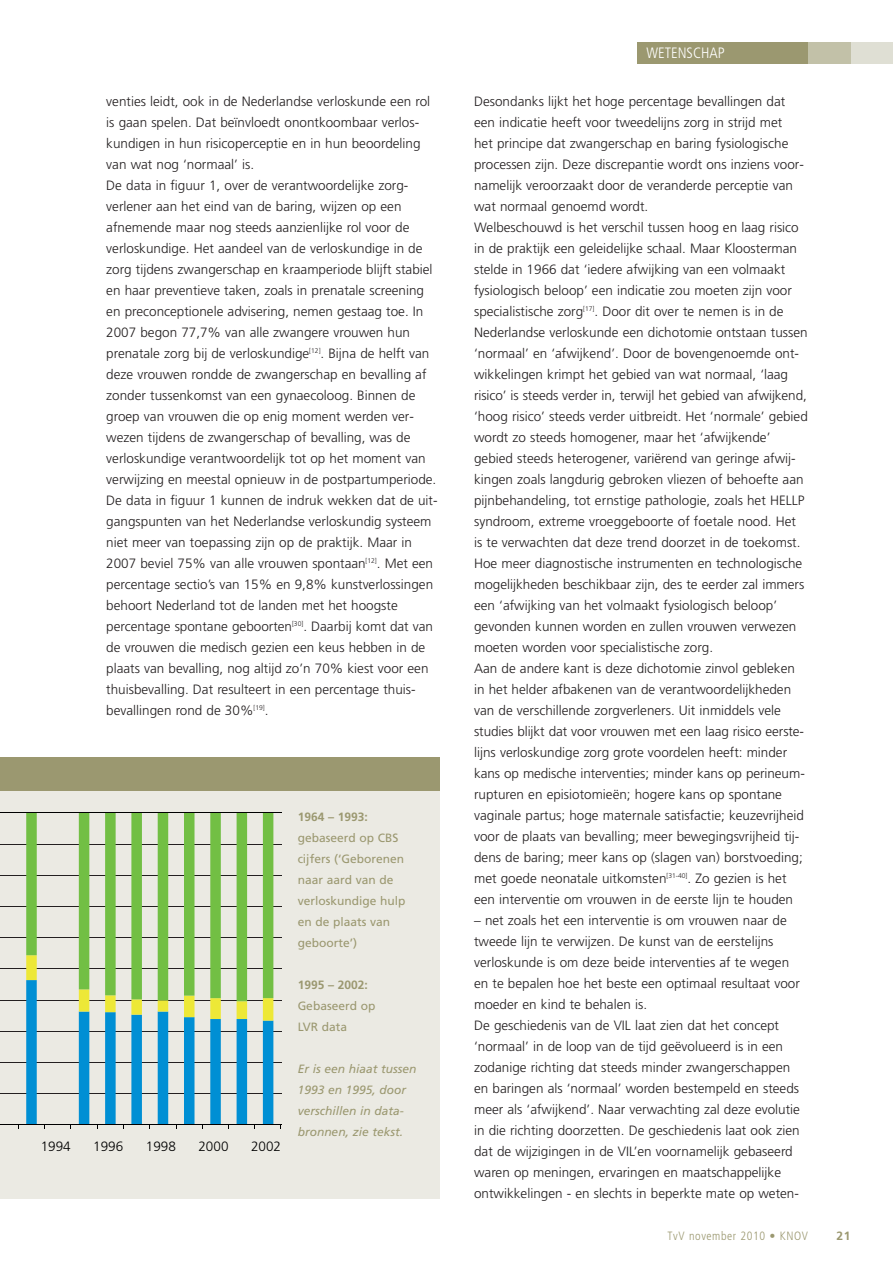
<style>
.page{position:relative;width:893px;height:1263px;background:#fff}
.page>*{position:absolute;margin:0;border:0;box-sizing:border-box;transform-origin:0 0}
.t1{font:300 condensed 15px "Frutiger";color:#fff}
.t2{font:300 13.5px/21px "Frutiger";color:#231f20}
.t3{font:300 13.5px "Frutiger LT Std";color:#000}
.t4{font:12px/21px "Frutiger";color:#9b9870}
.t5{font:italic 12px/21px "Frutiger";color:#9b9870}
.t6{font:700 12px "Frutiger";color:#9b9870}
.t7{font:300 condensed 12px "Frutiger";letter-spacing:.05em;color:#9b9870}
</style>
<div class="page">
<div style="left:638px;top:43px;width:255px;height:21px;background:#9b9870"></div>
<div style="left:850px;top:43px;width:43px;height:21px;background:#dfdfd4"></div>
<div style="left:808px;top:43px;width:42px;height:21px;background:#c2c1a8"></div>
<div style="left:0;top:757px;width:440px;height:441px;background:#ebeae3"></div>
<hr style="left:0;top:1093px;width:281px;height:1px;background:#231f20">
<hr style="left:0;top:1062px;width:281px;height:1px;background:#231f20">
<hr style="left:0;top:1031px;width:281px;height:1px;background:#231f20">
<hr style="left:0;top:1000px;width:281px;height:1px;background:#231f20">
<hr style="left:0;top:968px;width:281px;height:1px;background:#231f20">
<hr style="left:0;top:937px;width:281px;height:1px;background:#231f20">
<hr style="left:0;top:906px;width:281px;height:1px;background:#231f20">
<hr style="left:0;top:875px;width:281px;height:1px;background:#231f20">
<hr style="left:0;top:844px;width:281px;height:1px;background:#231f20">
<svg style="left:26px;top:813px;width:247px;height:142px"></svg>
<hr style="left:0;top:1124px;width:281px;height:1px;background:#000">
<hr style="left:0;top:812px;width:281px;height:1px;background:#000">
<svg style="left:26px;top:955px;width:247px;height:174px"></svg>
<div style="left:0;top:757px;width:440px;height:33px;background:#9b9870"></div>
<p class="t1" style="left:646px;top:47px;width:80px">WETENSCHAP</p>
<p class="t2" style="left:106px;top:92px;width:333px">venties leidt, ook in de Nederlandse verloskunde een rol is gaan spelen. Dat beïnvloedt onontkoombaar verlos&shy;kundigen in hun risicoperceptie en in hun beoordeling van wat nog ‘normaal’ is.<br>De data in figuur 1, over de verantwoordelijke zorg - verlener aan het eind van de baring, wijzen op een afnemende maar nog steeds aanzienlijke rol voor de verloskundige. Het aandeel van de verloskundige in de zorg tijdens zwangerschap en kraamperiode blijft stabiel en haar preventieve taken, zoals in prenatale screening en preconceptionele advisering, nemen gestaag toe. In 2007 begon 77,7% van alle zwangere vrouwen hun prenatale zorg bij de verloskundige<sup>[12]</sup>. Bijna de helft van deze vrouwen rondde de zwangerschap en bevalling af zonder tussenkomst van een gynaecoloog. Binnen de groep van vrouwen die op enig moment werden ver - wezen tijdens de zwangerschap of bevalling, was de verloskundige verantwoordelijk tot op het moment van verwijzing en meestal opnieuw in de postpartumperiode.<br>De data in figuur 1 kunnen de indruk wekken dat de uit&shy;gangspunten van het Nederlandse verloskundig systeem niet meer van toepassing zijn op de praktijk. Maar in 2007 beviel 75% van alle vrouwen spontaan<sup>[12]</sup>. Met een percentage sectio’s van 15% en 9,8% kunstverlossingen behoort Nederland tot de landen met het hoogste percentage spontane geboorten<sup>[30]</sup>. Daarbij komt dat van de vrouwen die medisch gezien een keus hebben in de plaats van bevalling, nog altijd zo’n 70% kiest voor een thuisbevalling. Dat resulteert in een percentage thuis - bevallingen rond de 30%<sup>[19]</sup>.</p>
<p class="t2" style="left:474px;top:92px;width:335px">Desondanks lijkt het hoge percentage bevallingen dat een indicatie heeft voor tweedelijns zorg in strijd met<br>het principe dat zwangerschap en baring fysiologische processen zijn. Deze discrepantie wordt ons inziens voor&shy;namelijk veroorzaakt door de veranderde perceptie van wat normaal genoemd wordt.<br>Welbeschouwd is het verschil tussen hoog en laag risico in de praktijk een geleidelijke schaal. Maar Kloosterman stelde in 1966 dat ‘iedere afwijking van een volmaakt fysiologisch beloop’ een indicatie zou moeten zijn voor specialistische zorg<sup>[17]</sup>. Door dit over te nemen is in de Nederlandse verloskunde een dichotomie ontstaan tussen ‘normaal’ en ‘afwijkend’. Door de bovengenoemde ont&shy;wikkelingen krimpt het gebied van wat normaal, ‘laag risico’ is steeds verder in, terwijl het gebied van afwijkend, ‘hoog risico’ steeds verder uitbreidt. Het ‘normale’ gebied wordt zo steeds homogener, maar het ‘afwijkende’ gebied steeds heterogener, variërend van geringe afwij&shy;kingen zoals langdurig gebroken vliezen of behoefte aan pijnbehandeling, tot ernstige pathologie, zoals het HELLP syndroom, extreme vroeggeboorte of foetale nood. Het<br>is te verwachten dat deze trend doorzet in de toekomst.<br>Hoe meer diagnostische instrumenten en technologische mogelijkheden beschikbaar zijn, des te eerder zal immers een ‘afwijking van het volmaakt fysiologisch beloop’ gevonden kunnen worden en zullen vrouwen verwezen moeten worden voor specialistische zorg.<br>Aan de andere kant is deze dichotomie zinvol gebleken in het helder afbakenen van de verantwoordelijkheden van de verschillende zorgverleners. Uit inmiddels vele studies blijkt dat voor vrouwen met een laag risico eerste&shy;lijns verloskundige zorg grote voordelen heeft: minder kans op medische interventies; minder kans op perineum - rupturen en episiotomieën; hogere kans op spontane vaginale partus; hoge maternale satisfactie; keuzevrijheid voor de plaats van bevalling; meer bewegingsvrijheid tij&shy;dens de baring; meer kans op (slagen van) borstvoeding; met goede neonatale uitkomsten<sup>[31-40]</sup>. Zo gezien is het een interventie om vrouwen in de eerste lijn te houden</p>
<p class="t2" style="left:474px;top:911px;width:327px">– net zoals het een interventie is om vrouwen naar de tweede lijn te verwijzen. De kunst van de eerstelijns verloskunde is om deze beide interventies af te wegen en te bepalen hoe het beste een optimaal resultaat voor moeder en kind te behalen is.<br>De geschiedenis van de VIL laat zien dat het concept ‘normaal’ in de loop van de tijd geëvolueerd is in een zodanige richting dat steeds minder zwangerschappen en baringen als ‘normaal’ worden bestempeld en steeds meer als ‘afwijkend’. Naar verwachting zal deze evolutie in die richting doorzetten. De geschiedenis laat ook zien dat de wijzigingen in de VIL’en voornamelijk gebaseerd waren op meningen, ervaringen en maatschappelijke ontwikkelingen - en slechts in beperkte mate op weten-</p>
<p class="t6" style="left:298px;top:812px;width:72px">1964 – 1993:</p>
<p class="t4" style="left:298px;top:828px;width:109px">gebaseerd op CBS cijfers (‘Geborenen naar aard van de verloskundige hulp en de plaats van geboorte’)</p>
<p class="t6" style="left:298px;top:980px;width:72px">1995 – 2002:</p>
<p class="t4" style="left:298px;top:996px;width:79px">Gebaseerd op<br>LVR data</p>
<p class="t5" style="left:298px;top:1059px;width:120px">Er is een hiaat tussen<br>1993 en 1995, door verschillen in data - bronnen, zie tekst.</p>
<p class="t3" style="left:41px;top:1138px;width:32px">1994</p>
<p class="t3" style="left:93px;top:1138px;width:32px">1996</p>
<p class="t3" style="left:146px;top:1138px;width:32px">1998</p>
<p class="t3" style="left:198px;top:1138px;width:32px">2000</p>
<p class="t3" style="left:251px;top:1138px;width:32px">2002</p>
<p class="t7" style="left:668px;top:1231px;width:142px">TvV november 2010 • KNOV</p>
<p class="t6" style="left:836px;top:1231px;width:16px">21</p>
</div>
